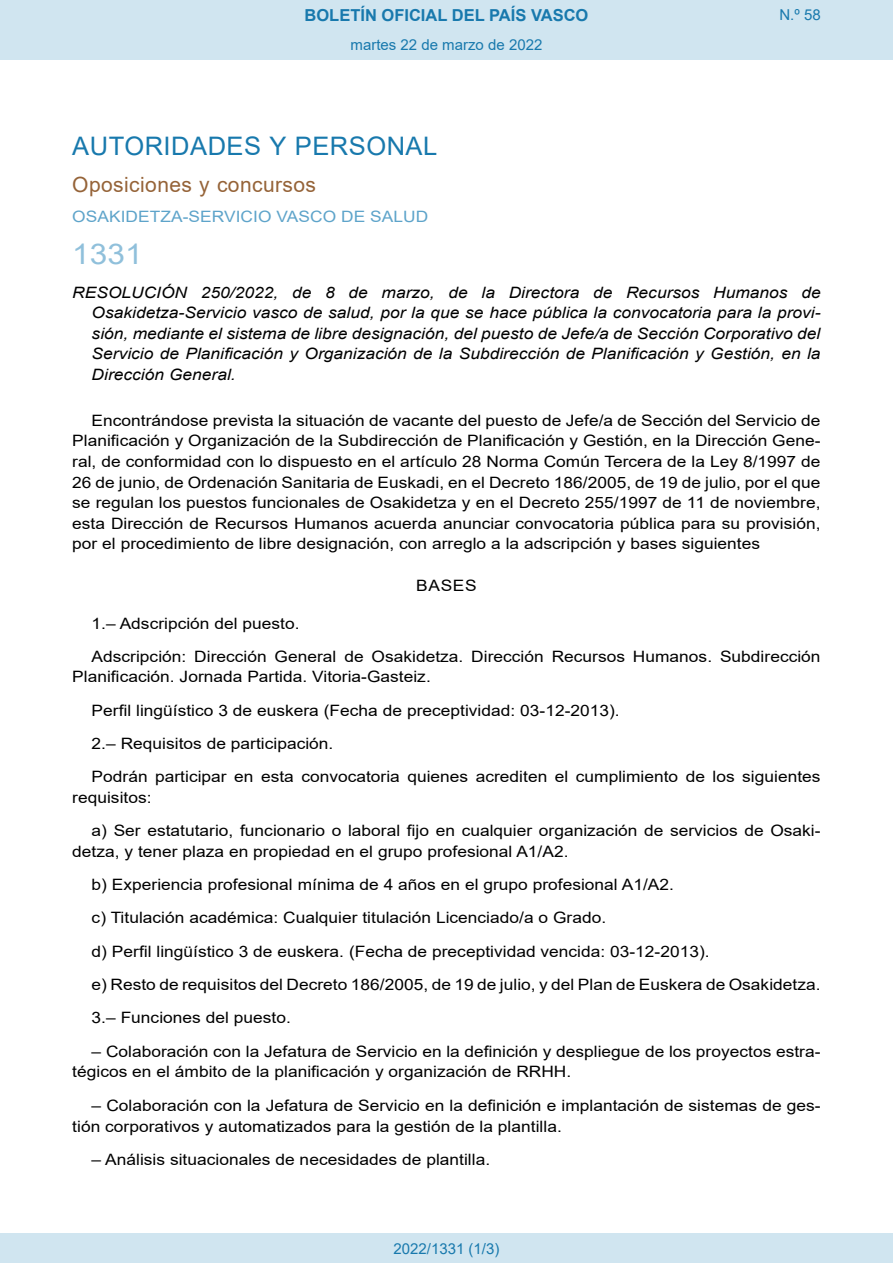
<style>
.page{position:relative;width:893px;height:1263px;background:#fff}
.page>*{position:absolute;margin:0;border:0;box-sizing:border-box;transform-origin:0 0}
.BOPVOrden{font:28.5px "Arial";color:#90c0db;scale:1.11 1}
.BOPVSeccion{font:25.5px "Arial";letter-spacing:.02em;color:#1879ad}
.BOPVSubseccion{font:21px "Arial";letter-spacing:.02em;color:#956338}
.t1{font:700 16.5px "Arial";color:#1879ad}
.BOPVDetalle{font:15.6px/20.5px "Arial";color:#000;scale:1.11 1}
.BOPVTitulo{font:italic 15.6px/20.5px "Arial";color:#000;text-align:justify;scale:1.11 1}
.BOPVOrganismo{font:15.6px "Arial";letter-spacing:.005em;color:#5ea4ca;scale:1.11 1}
.BOPVClave{font:15.6px "Arial";letter-spacing:.035em;color:#000;scale:1.11 1}
.Paginacion_Centro{font:15px "Arial";color:#1879ad}
</style>
<div class="page">
<div style="left:0;top:0;width:893px;height:60px;background:#d0e5f0"></div>
<div style="left:0;top:1233px;width:893px;height:30px;background:#d0e5f0"></div>
<p class="t1" style="left:305px;top:3px;width:285px">BOLETÍN OFICIAL DEL PAÍS VASCO</p>
<p class="Paginacion_Centro" style="left:351px;top:35px;width:193px">martes 22 de marzo de 2022</p>
<p class="Paginacion_Centro" style="left:779px;top:5px;width:43px">N.º 58</p>
<p class="BOPVSeccion" style="left:72px;top:128px;width:366px">AUTORIDADES Y PERSONAL</p>
<p class="BOPVSubseccion" style="left:72px;top:170px;width:245px">Oposiciones y concursos</p>
<p class="BOPVOrganismo" style="left:72px;top:206px;width:322px">OSAKIDETZA-SERVICIO VASCO DE SALUD</p>
<p class="BOPVOrden" style="left:72px;top:235px;width:65px">1331</p>
<p class="BOPVTitulo" style="left:92px;top:282px;width:658px;text-indent:-19px">RESOLUCIÓN 250/2022, de 8 de marzo, de la Directora de Recursos Humanos de Osakidetza-Servicio vasco de salud, por la que se hace pública la convocatoria para la provi&shy;sión, mediante el sistema de libre designación, del puesto de Jefe/a de Sección Corporativo del Servicio de Planificación y Organización de la Subdirección de Planificación y Gestión, en la Dirección General.</p>
<p class="BOPVDetalle" style="left:72px;top:410px;width:676px;text-align:justify;text-indent:19px">Encontrándose prevista la situación de vacante del puesto de Jefe/a de Sección del Servicio de Planificación y Organización de la Subdirección de Planificación y Gestión, en la Dirección Gene&shy;ral, de conformidad con lo dispuesto en el artículo 28 Norma Común Tercera de la Ley 8/1997 de 26 de junio, de Ordenación Sanitaria de Euskadi, en el Decreto 186/2005, de 19 de julio, por el que se regulan los puestos funcionales de Osakidetza y en el Decreto 255/1997 de 11 de noviembre, esta Dirección de Recursos Humanos acuerda anunciar convocatoria pública para su provisión, por el procedimiento de libre designación, con arreglo a la adscripción y bases siguientes</p>
<p class="BOPVClave" style="left:416px;top:575px;width:56px">BASES</p>
<p class="BOPVDetalle" style="left:92px;top:613px;width:189px">1.– Adscripción del puesto.</p>
<p class="BOPVDetalle" style="left:72px;top:646px;width:676px;text-indent:19px">Adscripción: Dirección General de Osakidetza. Dirección Recursos Humanos. Subdirección<br>Planificación. Jornada Partida. Vitoria-Gasteiz.</p>
<p class="BOPVDetalle" style="left:92px;top:700px;width:477px">Perfil lingüístico 3 de euskera (Fecha de preceptividad: 03-12-2013).</p>
<p class="BOPVDetalle" style="left:92px;top:733px;width:219px">2.– Requisitos de participación.</p>
<p class="BOPVDetalle" style="left:72px;top:766px;width:676px;text-indent:19px">Podrán participar en esta convocatoria quienes acrediten el cumplimiento de los siguientes requisitos:</p>
<p class="BOPVDetalle" style="left:72px;top:820px;width:676px;text-indent:19px">a) Ser estatutario, funcionario o laboral fijo en cualquier organización de servicios de Osaki&shy;detza, y tener plaza en propiedad en el grupo profesional A1/A2.</p>
<p class="BOPVDetalle" style="left:92px;top:874px;width:526px">b) Experiencia profesional mínima de 4 años en el grupo profesional A1/A2.</p>
<p class="BOPVDetalle" style="left:92px;top:907px;width:465px">c) Titulación académica: Cualquier titulación Licenciado/a o Grado.</p>
<p class="BOPVDetalle" style="left:92px;top:941px;width:558px">d) Perfil lingüístico 3 de euskera. (Fecha de preceptividad vencida: 03-12-2013).</p>
<p class="BOPVDetalle" style="left:92px;top:974px;width:658px">e) Resto de requisitos del Decreto 186/2005, de 19 de julio, y del Plan de Euskera de Osakidetza.</p>
<p class="BOPVDetalle" style="left:92px;top:1007px;width:181px">3.– Funciones del puesto.</p>
<p class="BOPVDetalle" style="left:72px;top:1041px;width:676px;text-indent:19px">– Colaboración con la Jefatura de Servicio en la definición y despliegue de los proyectos estra&shy;tégicos en el ámbito de la planificación y organización de RRHH.</p>
<p class="BOPVDetalle" style="left:72px;top:1094px;width:676px;line-height:21px;text-indent:19px">– Colaboración con la Jefatura de Servicio en la definición e implantación de sistemas de ges&shy;tión corporativos y automatizados para la gestión de la plantilla.</p>
<p class="BOPVDetalle" style="left:92px;top:1149px;width:361px">– Análisis situacionales de necesidades de plantilla.</p>
<p class="Paginacion_Centro" style="left:393px;top:1238px;width:107px">2022/1331 (1/3)</p>
</div>
